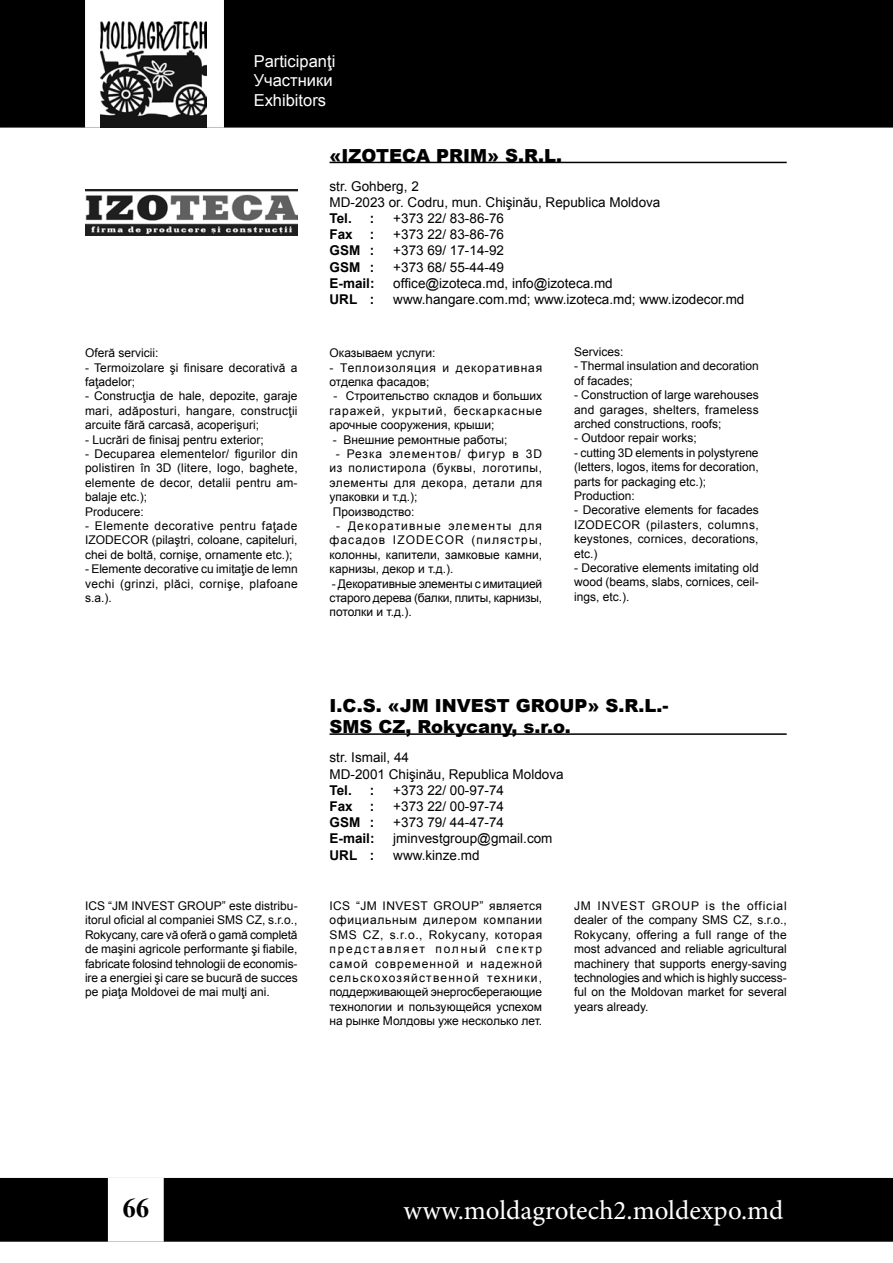
<style>
.page{position:relative;width:893px;height:1263px;background:#fff}
.page>*{position:absolute;margin:0;border:0;box-sizing:border-box;transform-origin:0 0}
.t1{font:27px "Minion Pro";color:#fff}
.t2{font:700 27px "Times New Roman";color:#000}
.t3{font:900 18px/21.6px "Arial";color:#000}
.t4{font:16.5px/19.8px "Arial";color:#fff}
.t5{font:13.5px/16.2px "Arial";color:#000}
.t6{font:700 13.5px "Arial";color:#000}
.t7{font:12px/14.4px "Arial";color:#000;text-align:justify}
.t8{font:12px/14.4px "Arial";letter-spacing:.02em;color:#000}
.t9{font:12px/14.4px "Arial";letter-spacing:.04em;color:#000}
.t10{font:12px/14.4px "Arial";letter-spacing:.07em;color:#000}
</style>
<div class="page">
<div style="left:0;top:1178px;width:893px;height:64px;background:#000;border:2px solid #000"></div>
<div style="left:108px;top:1178px;width:56px;height:64px;background:#fff;border:2px solid #fff"></div>
<div style="left:0;top:0;width:893px;height:128px;background:#000;border:2px solid #000"></div>
<div style="left:85px;top:0;width:139px;height:128px;background:#fff;border:2px solid #fff"></div>
<img style="left:100px;top:21px;width:106px;height:107px">
<hr style="left:330px;top:162px;width:457px;height:1px;background:#000">
<img style="left:85px;top:189px;width:213px;height:46px">
<hr style="left:330px;top:733px;width:457px;height:2px;background:#000">
<h3 class="t4" style="left:254px;top:51px;width:83px">Participanţi<br>Участники<br>Exhibitors</h3>
<p class="t7" style="left:85px;top:346px;width:75px">Oferă servicii:</p>
<p class="t7" style="left:85px;top:360px;width:214px">- Termoizolare şi finisare decorativă a faţadelor;</p>
<p class="t7" style="left:85px;top:389px;width:214px">- Construcţia de hale, depozite, garaje mari, adăposturi, hangare, construcţii arcuite fără carcasă, acoperişuri;</p>
<p class="t7" style="left:85px;top:432px;width:180px">- Lucrări de finisaj pentru exterior;</p>
<p class="t8" style="left:85px;top:446px;width:214px">- Decuparea elementelor/ figurilor din polistiren în 3D (litere, logo, baghete, elemente de decor, detalii pentru am&shy;balaje etc.);<br>Producere:</p>
<p class="t7" style="left:85px;top:518px;width:214px">- Elemente decorative pentru faţade IZODECOR (pilaştri, coloane, capiteluri, chei de boltă, cornişe, ornamente etc.);</p>
<p class="t7" style="left:85px;top:562px;width:214px">- Elemente decorative cu imitaţie de lemn vechi (grinzi, plăci, cornişe, plafoane s.a.).</p>
<h2 class="t3" style="left:330px;top:144px;width:234px">«IZOTECA PRIM» S.R.L.</h2>
<p class="t5" style="left:330px;top:178px;width:332px">str. Gohberg, 2<br>MD-2023 or. Codru, mun. Chişinău, Republica Moldova</p>
<p class="t6" style="left:330px;top:209px;width:24px">Tel.</p>
<p class="t6" style="left:370px;top:209px;width:6px">:</p>
<p class="t5" style="left:393px;top:210px;width:112px">+373 22/ 83-86-76</p>
<p class="t6" style="left:330px;top:225px;width:25px">Fax</p>
<p class="t6" style="left:370px;top:225px;width:6px">:</p>
<p class="t5" style="left:393px;top:226px;width:112px">+373 22/ 83-86-76</p>
<p class="t6" style="left:330px;top:241px;width:46px">GSM :</p>
<p class="t5" style="left:393px;top:243px;width:112px">+373 69/ 17-14-92</p>
<p class="t6" style="left:330px;top:257px;width:46px">GSM :</p>
<p class="t5" style="left:393px;top:259px;width:112px">+373 68/ 55-44-49</p>
<p class="t6" style="left:330px;top:274px;width:47px">E-mail:</p>
<p class="t5" style="left:393px;top:275px;width:221px">office@izoteca.md, info@izoteca.md</p>
<p class="t6" style="left:330px;top:290px;width:46px">URL :</p>
<p class="t5" style="left:393px;top:291px;width:353px">www.hangare.com.md; www.izoteca.md; www.izodecor.md</p>
<p class="t7" style="left:330px;top:346px;width:107px">Оказываем услуги:</p>
<p class="t10" style="left:330px;top:360px;width:214px">- Теплоизоляция и декоративная отделка фасадов;</p>
<p class="t7" style="left:330px;top:389px;width:214px;text-indent:4px">- Строительство складов и больших гаражей, укрытий, бескаркасные арочные сооружения, крыши;</p>
<p class="t7" style="left:333px;top:432px;width:176px">- Внешние ремонтные работы;</p>
<p class="t9" style="left:330px;top:446px;width:214px;text-indent:6px">- Резка элементов/ фигур в 3D из полистирола (буквы, логотипы, элементы для декора, детали для упаковки и т.д.);<br>Производство:</p>
<p class="t7" style="left:330px;top:518px;width:214px;text-indent:7px">- Декоративные элементы для фасадов IZODECOR (пилястры, колонны, капители, замковые камни, карнизы, декор и т.д.).</p>
<p class="t7" style="left:330px;top:576px;width:214px">- Декоративные элементы с имитацией старого дерева (балки, плиты, карнизы, потолки и т.д.).</p>
<p class="t7" style="left:574px;top:344px;width:51px">Services:</p>
<p class="t7" style="left:574px;top:359px;width:186px">- Thermal insulation and decoration of facades;</p>
<p class="t7" style="left:574px;top:388px;width:186px">- Construction of large warehouses and garages, shelters, frameless arched constructions, roofs;</p>
<p class="t7" style="left:574px;top:431px;width:124px">- Outdoor repair works;</p>
<p class="t7" style="left:574px;top:445px;width:186px;text-align:left">- cutting 3D elements in polystyrene (letters, logos, items for decoration, parts for packaging etc.);<br>Production:</p>
<p class="t7" style="left:574px;top:503px;width:186px">- Decorative elements for facades IZODECOR (pilasters, columns, keystones, cornices, decorations, etc.)</p>
<p class="t7" style="left:574px;top:560px;width:186px">- Decorative elements imitating old wood (beams, slabs, cornices, ceil&shy;ings, etc.).</p>
<h2 class="t3" style="left:330px;top:694px;width:340px">I.C.S. «JM INVEST GROUP» S.R.L.-<br>SMS CZ, Rokycany, s.r.o.</h2>
<p class="t5" style="left:330px;top:749px;width:236px">str. Ismail, 44<br>MD-2001 Chişinău, Republica Moldova</p>
<p class="t6" style="left:330px;top:780px;width:24px">Tel.</p>
<p class="t6" style="left:370px;top:780px;width:6px">:</p>
<p class="t5" style="left:393px;top:782px;width:112px">+373 22/ 00-97-74</p>
<p class="t6" style="left:330px;top:797px;width:25px">Fax</p>
<p class="t6" style="left:370px;top:797px;width:6px">:</p>
<p class="t5" style="left:393px;top:798px;width:112px">+373 22/ 00-97-74</p>
<p class="t6" style="left:330px;top:813px;width:46px">GSM :</p>
<p class="t5" style="left:393px;top:814px;width:112px">+373 79/ 44-47-74</p>
<p class="t6" style="left:330px;top:829px;width:47px">E-mail:</p>
<p class="t5" style="left:393px;top:830px;width:161px">jminvestgroup@gmail.com</p>
<p class="t6" style="left:330px;top:845px;width:46px">URL :</p>
<p class="t5" style="left:393px;top:847px;width:88px">www.kinze.md</p>
<p class="t7" style="left:85px;top:898px;width:214px">ICS “JM INVEST GROUP” este distribu&shy;itorul oficial al companiei SMS CZ, s.r.o., Rokycany, care vă oferă o gamă completă de maşini agricole performante şi fiabile, fabricate folosind tehnologii de economis&shy;ire a energiei şi care se bucură de succes pe piaţa Moldovei de mai mulţi ani.</p>
<p class="t7" style="left:574px;top:898px;width:214px">JM INVEST GROUP is the official dealer of the company SMS CZ, s.r.o., Rokycany, offering a full range of the most advanced and reliable agricultural machinery that supports energy-saving technologies and which is highly success&shy;ful on the Moldovan market for several years already.</p>
<p class="t7" style="left:330px;top:898px;width:214px">ICS “JM INVEST GROUP” является официальным дилером компании SMS CZ, s.r.o., Rokycany, которая представляет полный спектр самой современной и надежной сельскохозяйственной техники, поддерживающей энергосберегающие технологии и пользующейся успехом на рынке Молдовы уже несколько лет.</p>
<h1 class="t2" style="left:122px;top:1189px;width:28px">66</h1>
<h1 class="t1" style="left:404px;top:1192px;width:381px">www.moldagrotech2.moldexpo.md</h1>
</div>
